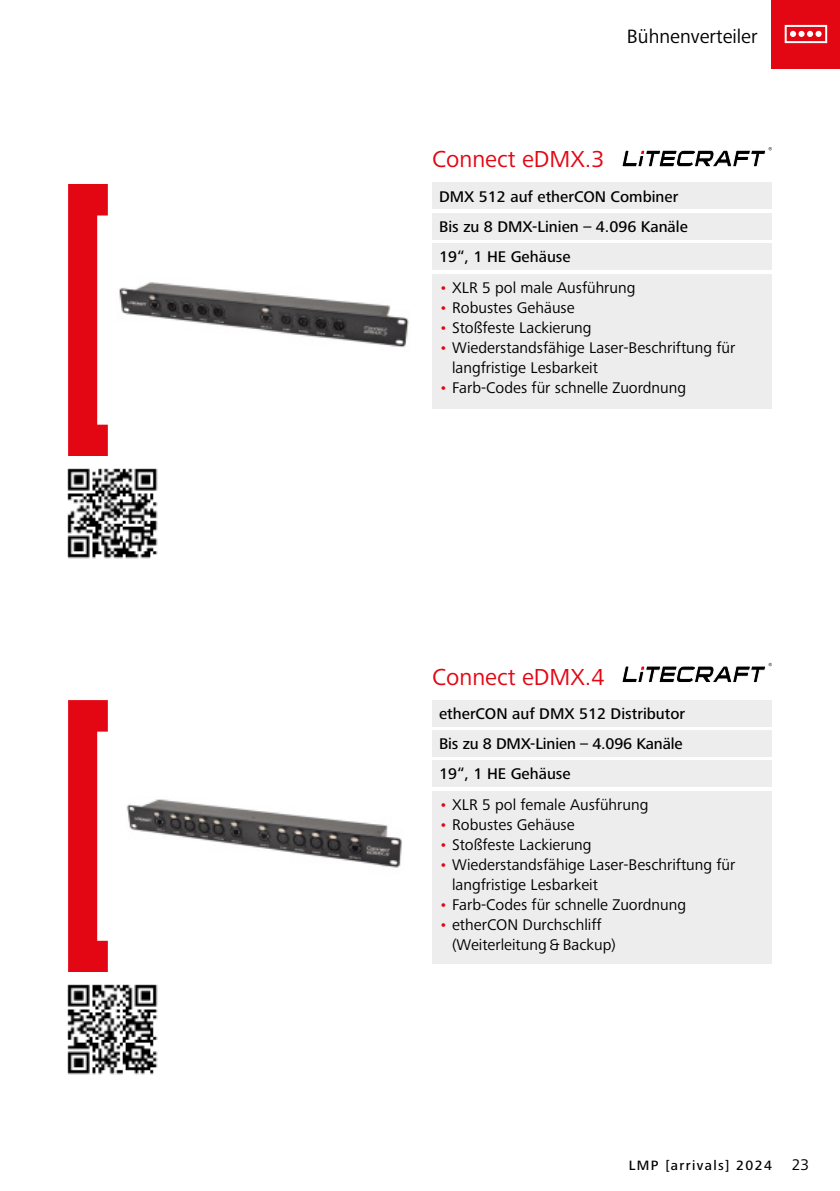
<style>
.page{position:relative;width:840px;height:1191px;background:#fff}
.page>*{position:absolute;margin:0;border:0;box-sizing:border-box;transform-origin:0 0}
.t1{font:24px "Frutiger Next Pro";color:#e30613}
.t2{font:20px "Frutiger Next Pro";color:#000}
.t3{font:16px/20px "Frutiger Next Pro";color:#000}
.t4{font:500 16px/30.6px "Frutiger Next Pro";color:#000}
.t5{font:500 14px "Frutiger Next Pro";letter-spacing:.1em;color:#000}
.s1{color:#e30613}
</style>
<div class="page">
<div style="left:432px;top:213px;width:339px;height:26px;background:#ededed"></div>
<div style="left:432px;top:730px;width:339px;height:26px;background:#ededed"></div>
<div style="left:432px;top:761px;width:339px;height:26px;background:#ededed"></div>
<div style="left:432px;top:700px;width:339px;height:26px;background:#ededed"></div>
<div style="left:432px;top:791px;width:339px;height:172px;background:#ededed"></div>
<svg style="left:68px;top:700px;width:40px;height:272px"></svg>
<div style="left:432px;top:274px;width:339px;height:134px;background:#ededed"></div>
<svg style="left:68px;top:184px;width:40px;height:272px"></svg>
<img style="left:119px;top:282px;width:290px;height:65px">
<div style="left:432px;top:243px;width:339px;height:27px;background:#ededed"></div>
<div style="left:771px;top:0;width:68px;height:68px;background:#e30613"></div>
<div style="left:784px;top:25px;width:42px;height:18px;border:2px solid #fff"></div>
<svg style="left:790px;top:31px;width:31px;height:6px"></svg>
<svg style="left:622px;top:147px;width:149px;height:20px"></svg>
<div style="left:432px;top:183px;width:339px;height:26px;background:#ededed"></div>
<img style="left:67px;top:468px;width:91px;height:91px">
<svg style="left:622px;top:663px;width:149px;height:19px"></svg>
<img style="left:126px;top:799px;width:276px;height:69px">
<img style="left:67px;top:984px;width:91px;height:91px">
<p class="t2" style="left:626px;top:24px;width:132px">Bühnenverteiler</p>
<h1 class="t1" style="left:432px;top:146px;width:174px">Connect eDMX.3</h1>
<p class="t4" style="left:439px;top:181px;width:240px">DMX 512 auf etherCON Combiner</p>
<p class="t4" style="left:439px;top:211px;width:250px">Bis zu 8 DMX-Linien – 4.096 Kanäle<br>19“, 1 HE Gehäuse</p>
<p class="t3" style="left:439px;top:277px;width:198px"><span class="s1">•</span> XLR 5 pol male Ausführung</p>
<p class="t3" style="left:439px;top:297px;width:137px"><span class="s1">•</span> Robustes Gehäuse</p>
<p class="t3" style="left:439px;top:317px;width:154px"><span class="s1">•</span> Stoßfeste Lackierung</p>
<p class="t3" style="left:452px;top:337px;width:284px;text-indent:-13px"><span class="s1">•</span> Wiederstandsfähige Laser-Beschriftung für langfristige Lesbarkeit</p>
<p class="t3" style="left:439px;top:377px;width:248px"><span class="s1">•</span> Farb-Codes für schnelle Zuordnung</p>
<h1 class="t1" style="left:432px;top:663px;width:174px">Connect eDMX.4</h1>
<p class="t4" style="left:439px;top:698px;width:247px">etherCON auf DMX 512 Distributor</p>
<p class="t4" style="left:439px;top:728px;width:245px">Bis zu 8 DMX-Linien – 4.096 Kanäle</p>
<p class="t4" style="left:439px;top:759px;width:133px">19“, 1 HE Gehäuse</p>
<p class="t3" style="left:439px;top:794px;width:211px"><span class="s1">•</span> XLR 5 pol female Ausführung</p>
<p class="t3" style="left:439px;top:814px;width:137px"><span class="s1">•</span> Robustes Gehäuse</p>
<p class="t3" style="left:439px;top:834px;width:154px"><span class="s1">•</span> Stoßfeste Lackierung</p>
<p class="t3" style="left:452px;top:854px;width:284px;text-indent:-13px"><span class="s1">•</span> Wiederstandsfähige Laser-Beschriftung für langfristige Lesbarkeit</p>
<p class="t3" style="left:439px;top:894px;width:248px"><span class="s1">•</span> Farb-Codes für schnelle Zuordnung</p>
<p class="t3" style="left:452px;top:914px;width:165px;text-indent:-13px"><span class="s1">•</span> etherCON Durchschliff (Weiterleitung &amp; Backup)</p>
<p class="t5" style="left:628px;top:1157px;width:144px">LMP [arrivals] 2024</p>
<p class="t3" style="left:791px;top:1154px;width:19px">23</p>
</div>
